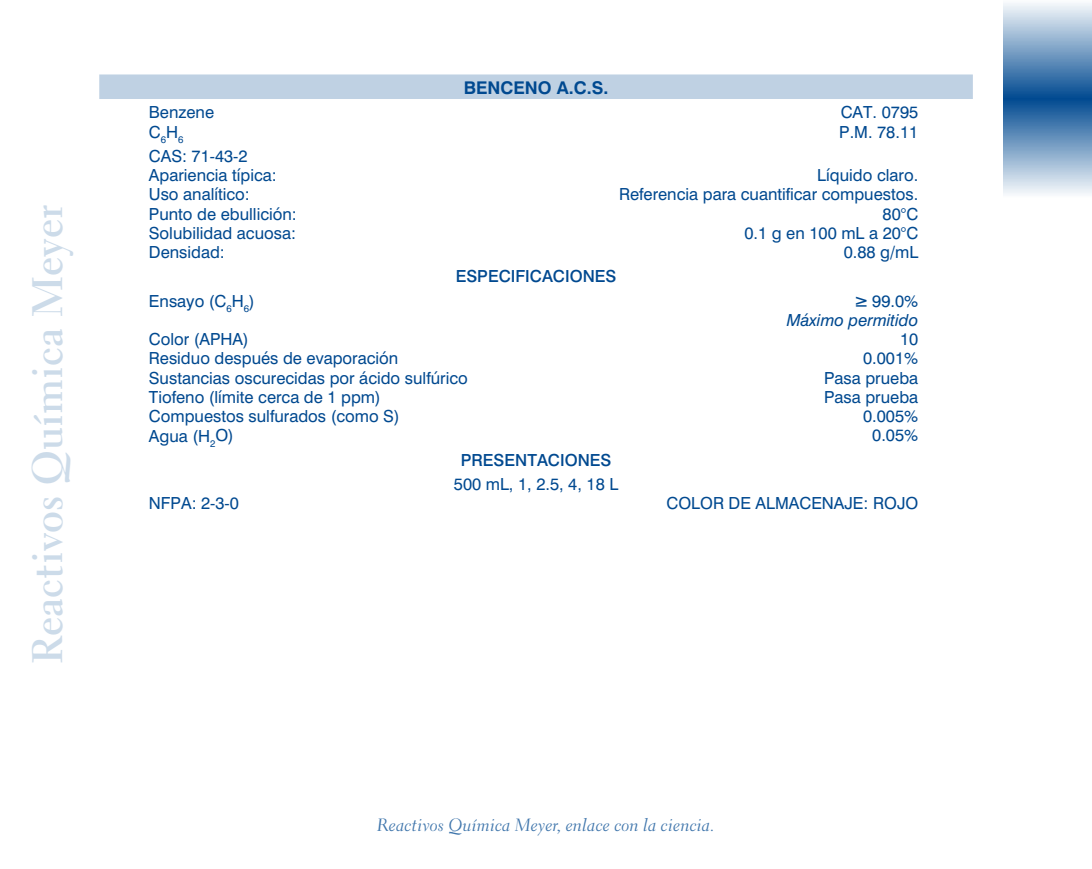
<style>
.page{position:relative;width:1092px;height:869px;background:#fff}
.page>*{position:absolute;margin:0;border:0;box-sizing:border-box;transform-origin:0 0}
.t1{font:42px "Transitional 521 BT Bold A";color:#ccdbe9}
.t2{font:17.5px "Transitional 521 BT Cursive A";color:#4076ac}
.t3{font:700 17.5px "Swiss 721 BT";color:#004990}
.t4{font:16.62px/19.2px "Swiss 721 BT";color:#004990}
.t5{font:500 16.62px "Swiss 721 BT";color:#004990}
.t6{font:italic 16.62px/19.2px "Swiss 721 BT";color:#004990;text-align:right}
.s1{font-style:normal}
</style>
<div class="page">
<svg style="left:1003px;top:3px;width:88px;height:191px;background:#7aa0c5"></svg>
<div style="left:99px;top:74px;width:873px;height:25px;background:#bfd1e3"></div>
<h1 class="t1" style="left:22px;top:664px;width:461px;rotate:-90deg">Reactivos Química Meyer</h1>
<p class="t3" style="left:463px;top:77px;width:146px">BENCENO A.C.S.</p>
<p class="t4" style="left:149px;top:102px;width:67px">Benzene</p>
<p class="t4" style="left:840px;top:102px;width:79px">CAT. 0795</p>
<p class="t4" style="left:149px;top:122px;width:36px">C<sub>6</sub>H<sub>6</sub></p>
<p class="t4" style="left:839px;top:122px;width:81px">P.M. 78.11</p>
<p class="t4" style="left:149px;top:146px;width:129px">CAS: 71-43-2<br>Apariencia típica:</p>
<p class="t4" style="left:817px;top:165px;width:102px">Líquido claro.</p>
<p class="t4" style="left:149px;top:184px;width:102px">Uso analítico:</p>
<p class="t4" style="left:619px;top:184px;width:301px">Referencia para cuantificar compuestos.</p>
<p class="t4" style="left:149px;top:204px;width:149px">Punto de ebullición:</p>
<p class="t4" style="left:882px;top:204px;width:37px">80°C</p>
<p class="t4" style="left:149px;top:223px;width:149px">Solubilidad acuosa:</p>
<p class="t4" style="left:744px;top:223px;width:175px">0.1 g en 100 mL a 20°C</p>
<p class="t4" style="left:149px;top:242px;width:77px">Densidad:</p>
<p class="t4" style="left:843px;top:242px;width:76px">0.88 g/mL</p>
<p class="t5" style="left:455px;top:266px;width:162px">ESPECIFICACIONES</p>
<p class="t4" style="left:149px;top:291px;width:107px">Ensayo (C<sub>6</sub>H<sub>6</sub>)</p>
<p class="t6" style="left:786px;top:291px;width:133px">≥ <span class="s1">99.0%<br></span>Máximo permitido</p>
<p class="t4" style="left:149px;top:329px;width:101px">Color (APHA)</p>
<p class="t4" style="left:899px;top:329px;width:20px">10</p>
<p class="t4" style="left:149px;top:348px;width:251px">Residuo después de evaporación</p>
<p class="t4" style="left:863px;top:348px;width:57px">0.001%</p>
<p class="t4" style="left:149px;top:368px;width:320px">Sustancias oscurecidas por ácido sulfúrico</p>
<p class="t4" style="left:824px;top:368px;width:96px">Pasa prueba</p>
<p class="t4" style="left:149px;top:387px;width:233px">Tiofeno (límite cerca de 1 ppm)</p>
<p class="t4" style="left:824px;top:387px;width:96px">Pasa prueba</p>
<p class="t4" style="left:149px;top:406px;width:252px">Compuestos sulfurados (como S)</p>
<p class="t4" style="left:863px;top:406px;width:57px">0.005%</p>
<p class="t4" style="left:149px;top:425px;width:86px">Agua (H<sub>2</sub>O)</p>
<p class="t4" style="left:872px;top:425px;width:47px">0.05%</p>
<p class="t5" style="left:460px;top:449px;width:152px">PRESENTACIONES</p>
<p class="t4" style="left:454px;top:474px;width:166px">500 mL, 1, 2.5, 4, 18 L</p>
<p class="t4" style="left:149px;top:493px;width:91px">NFPA: 2-3-0</p>
<p class="t4" style="left:666px;top:493px;width:253px">COLOR DE ALMACENAJE: ROJO</p>
<p class="t2" style="left:377px;top:814px;width:339px">Reactivos Química Meyer, enlace con la ciencia.</p>
</div>
